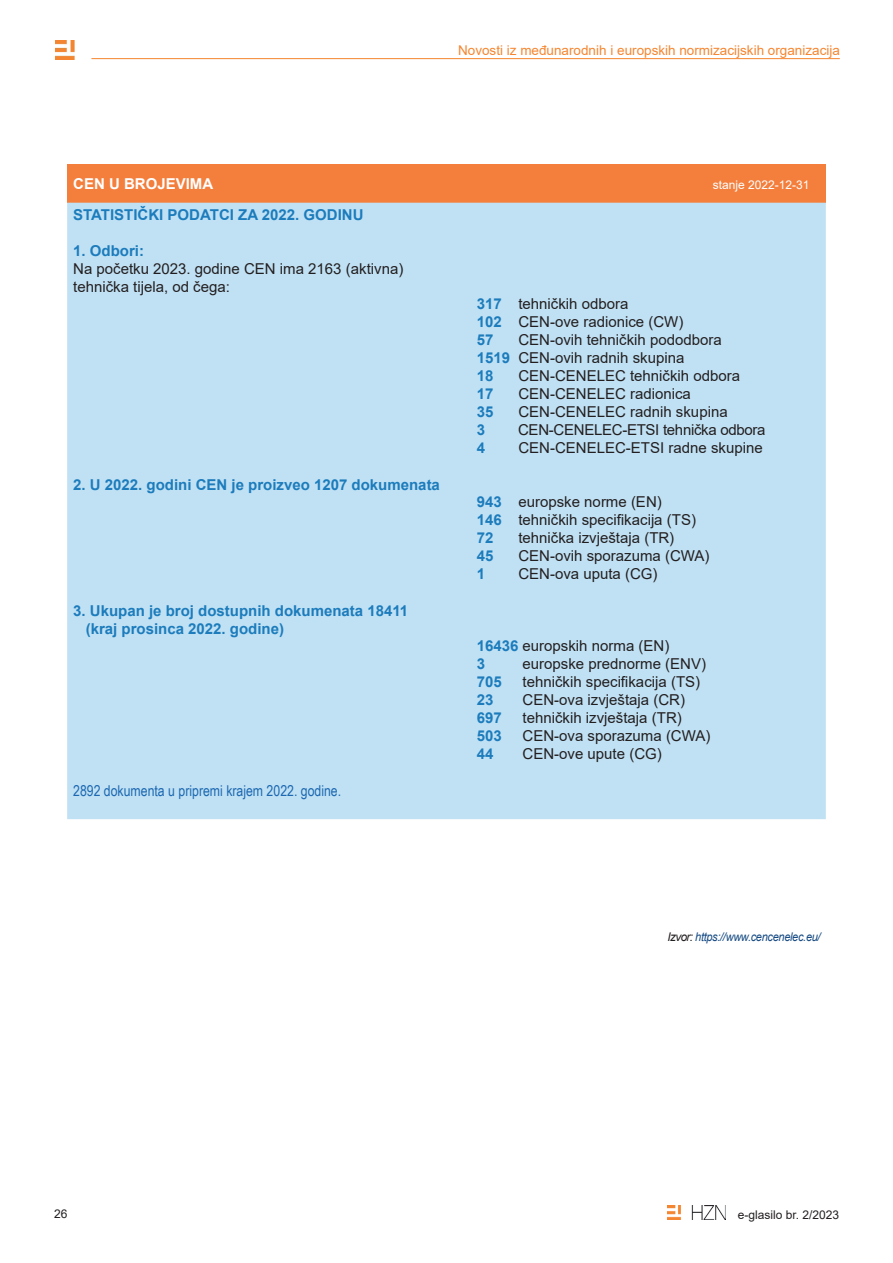
<style>
.page{position:relative;width:893px;height:1263px;background:#fff}
.page>*{position:absolute;margin:0;border:0;box-sizing:border-box;transform-origin:0 0}
.t1{font:15px/18px "Arial";color:#231f20}
.t2{font:700 15px/18px "Arial";color:#1c7cbc}
.t3{font:15px "Arial Narrow";color:#1c68b1}
.t4{font:15px "Arial";letter-spacing:-.02em;color:#231f20}
.t5{font:700 15px "Arial";color:#fff}
.t6{font:13.5px "Arial";color:#f58631}
.t7{font:italic 12px "Arial";letter-spacing:-.03em;color:#174b83;scale:.92 1}
.t8{font:12px "Arial";color:#231f20}
.t9{font:12px "Arial";color:#fff}
.s1{font-weight:700;color:#1c7cbc}
.s2{color:#231f20}
</style>
<div class="page">
<img style="left:55px;top:40px;width:19px;height:19px">
<img style="left:668px;top:1206px;width:57px;height:13px">
<hr style="left:91px;top:58px;width:749px;height:1px;background:#f58630">
<div style="left:67px;top:164px;width:759px;height:39px;background:#f47f3d"></div>
<div style="left:67px;top:203px;width:759px;height:616px;background:#c0e1f4"></div>
<p class="t6" style="left:458px;top:40px;width:383px">Novosti iz međunarodnih i europskih normizacijskih organizacija</p>
<p class="t5" style="left:73px;top:173px;width:142px">CEN U BROJEVIMA</p>
<p class="t9" style="left:713px;top:176px;width:98px">stanje 2022-12-31</p>
<p class="t2" style="left:73px;top:205px;width:292px">STATISTIČKI PODATCI ZA 2022. GODINU</p>
<p class="t2" style="left:73px;top:241px;width:72px">1. Odbori:</p>
<p class="t1" style="left:73px;top:259px;width:332px">Na početku 2023. godine CEN ima 2163 (aktivna) tehnička tijela, od čega:</p>
<p class="t2" style="left:73px;top:475px;width:368px">2. U 2022. godini CEN je proizveo 1207 dokumenata</p>
<p class="t2" style="left:86px;top:601px;width:324px;text-indent:-13px">3. Ukupan je broj dostupnih dokumenata 18411 (kraj prosinca 2022. godine)</p>
<p class="t3" style="left:73px;top:779px;width:270px">2892 dokumenta u pripremi krajem 2022. godine.</p>
<p class="t1" style="left:477px;top:295px;width:208px"><span class="s1">317</span> tehničkih odbora<br><span class="s1">102</span> CEN-ove radionice (CW)<br><span class="s1">57</span></p>
<p class="t1" style="left:477px;top:331px;width:247px;text-indent:42px">CEN-ovih tehničkih pododbora<br><span class="s1">1519</span> CEN-ovih radnih skupina<br><span class="s1">18</span></p>
<p class="t1" style="left:518px;top:367px;width:223px">CEN-CENELEC tehničkih odbora</p>
<p class="t2" style="left:477px;top:385px;width:18px">17</p>
<p class="t1" style="left:518px;top:385px;width:174px">CEN-CENELEC radionica</p>
<p class="t2" style="left:477px;top:403px;width:18px">35</p>
<p class="t1" style="left:518px;top:403px;width:211px">CEN-CENELEC radnih skupina</p>
<p class="t2" style="left:477px;top:421px;width:10px">3</p>
<p class="t4" style="left:518px;top:419px;width:249px">CEN-CENELEC-ETSI tehnička odbora</p>
<p class="t2" style="left:477px;top:439px;width:10px">4</p>
<p class="t1" style="left:518px;top:439px;width:246px">CEN-CENELEC-ETSI radne skupine</p>
<p class="t1" style="left:477px;top:493px;width:221px"><span class="s1">943</span> europske norme (EN)<br><span class="s1">146</span> tehničkih specifikacija (TS)<br><span class="s1">72</span></p>
<p class="t1" style="left:518px;top:529px;width:157px">tehnička izvještaja (TR)</p>
<p class="t2" style="left:477px;top:547px;width:18px">45</p>
<p class="t1" style="left:518px;top:547px;width:193px">CEN-ovih sporazuma (CWA)</p>
<p class="t2" style="left:477px;top:565px;width:10px">1</p>
<p class="t1" style="left:518px;top:565px;width:141px">CEN-ova uputa (CG)</p>
<p class="t1" style="left:477px;top:637px;width:194px"><span class="s1">16436</span> europskih norma (EN)<br><span class="s1">3</span></p>
<p class="t1" style="left:523px;top:655px;width:185px">europske prednorme (ENV)</p>
<p class="t2" style="left:477px;top:673px;width:27px">705</p>
<p class="t1" style="left:523px;top:673px;width:179px">tehničkih specifikacija (TS)</p>
<p class="t2" style="left:477px;top:691px;width:18px">23</p>
<p class="t1" style="left:523px;top:691px;width:164px">CEN-ova izvještaja (CR)</p>
<p class="t2" style="left:477px;top:709px;width:27px">697</p>
<p class="t1" style="left:523px;top:709px;width:161px">tehničkih izvještaja (TR)</p>
<p class="t2" style="left:477px;top:727px;width:27px">503</p>
<p class="t1" style="left:523px;top:727px;width:189px">CEN-ova sporazuma (CWA)</p>
<p class="t2" style="left:477px;top:745px;width:18px">44</p>
<p class="t1" style="left:523px;top:745px;width:141px">CEN-ove upute (CG)</p>
<p class="t7" style="left:668px;top:929px;width:168px"><span class="s2">Izvor:</span> https://www.cencenelec.eu/</p>
<p class="t8" style="left:54px;top:1206px;width:15px">26</p>
<p class="t8" style="left:738px;top:1206px;width:103px">e-glasilo br. 2/2023</p>
</div>
